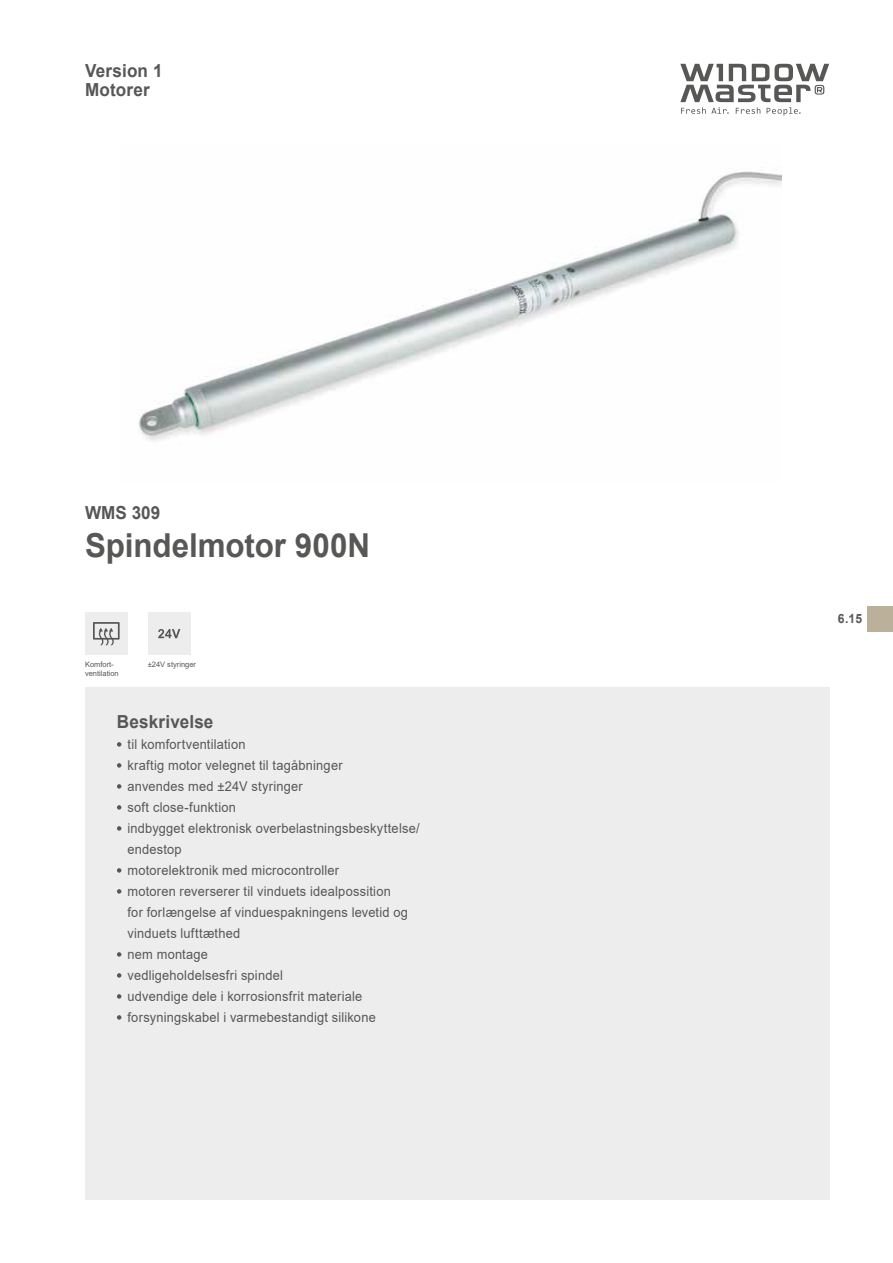
<style>
.page{position:relative;width:893px;height:1263px;background:#fff}
.page>*{position:absolute;margin:0;border:0;box-sizing:border-box;transform-origin:0 0}
.t1{font:700 33px "Arial";letter-spacing:-.005em;color:#575756;scale:.95 1}
.t2{font:700 18px/18.8px "Arial";letter-spacing:.01em;color:#575756;scale:.95 1}
.t3{font:13.5px/21px "Arial";letter-spacing:.015em;color:#575756;scale:.95 1}
.t4{font:700 12.75px "Arial";color:#575756;scale:.95 1}
.t5{font:7.5px/9px "Arial";color:#575756}
</style>
<div class="page">
<svg style="left:680px;top:64px;width:149px;height:52px"></svg>
<div style="left:85px;top:687px;width:744px;height:512px;background:#ededed"></div>
<svg style="left:117px;top:742px;width:4px;height:5px"></svg>
<svg style="left:117px;top:763px;width:4px;height:5px"></svg>
<svg style="left:117px;top:784px;width:4px;height:5px"></svg>
<svg style="left:117px;top:805px;width:4px;height:5px"></svg>
<svg style="left:117px;top:826px;width:4px;height:5px"></svg>
<svg style="left:117px;top:868px;width:4px;height:5px"></svg>
<svg style="left:117px;top:889px;width:4px;height:5px"></svg>
<svg style="left:117px;top:952px;width:4px;height:5px"></svg>
<svg style="left:117px;top:973px;width:4px;height:5px"></svg>
<svg style="left:117px;top:994px;width:4px;height:5px"></svg>
<svg style="left:117px;top:1015px;width:4px;height:5px"></svg>
<div style="left:867px;top:606px;width:26px;height:25px;background:#bbb19a"></div>
<div style="left:85px;top:612px;width:43px;height:43px;background:#ededed"></div>
<svg style="left:93px;top:622px;width:27px;height:23px"></svg>
<div style="left:148px;top:612px;width:42px;height:43px;background:#ededed"></div>
<svg style="left:158px;top:629px;width:22px;height:9px"></svg>
<img style="left:138px;top:171px;width:643px;height:270px">
<h2 class="t2" style="left:85px;top:61px;width:83px">Version 1<br>Motorer</h2>
<h2 class="t2" style="left:85px;top:504px;width:81px">WMS 309</h2>
<h1 class="t1" style="left:85px;top:522px;width:302px">Spindelmotor 900N</h1>
<p class="t5" style="left:85px;top:660px;width:35px">Komfort&shy;ventilation</p>
<p class="t5" style="left:148px;top:660px;width:50px">±24V styringer</p>
<h2 class="t2" style="left:117px;top:712px;width:103px">Beskrivelse</h2>
<p class="t3" style="left:128px;top:733px;width:309px">til komfortventilation<br>kraftig motor velegnet til tagåbninger<br>anvendes med ±24V styringer<br>soft close-funktion<br>indbygget elektronisk overbelastningsbeskyttelse/ endestop<br>motorelektronik med microcontroller<br>motoren reverserer til vinduets idealpossition<br>for forlængelse af vinduespakningens levetid og vinduets lufttæthed<br>nem montage<br>vedligeholdelsesfri spindel<br>udvendige dele i korrosionsfrit materiale forsyningskabel i varmebestandigt silikone</p>
<p class="t4" style="left:838px;top:610px;width:27px">6.15</p>
</div>
